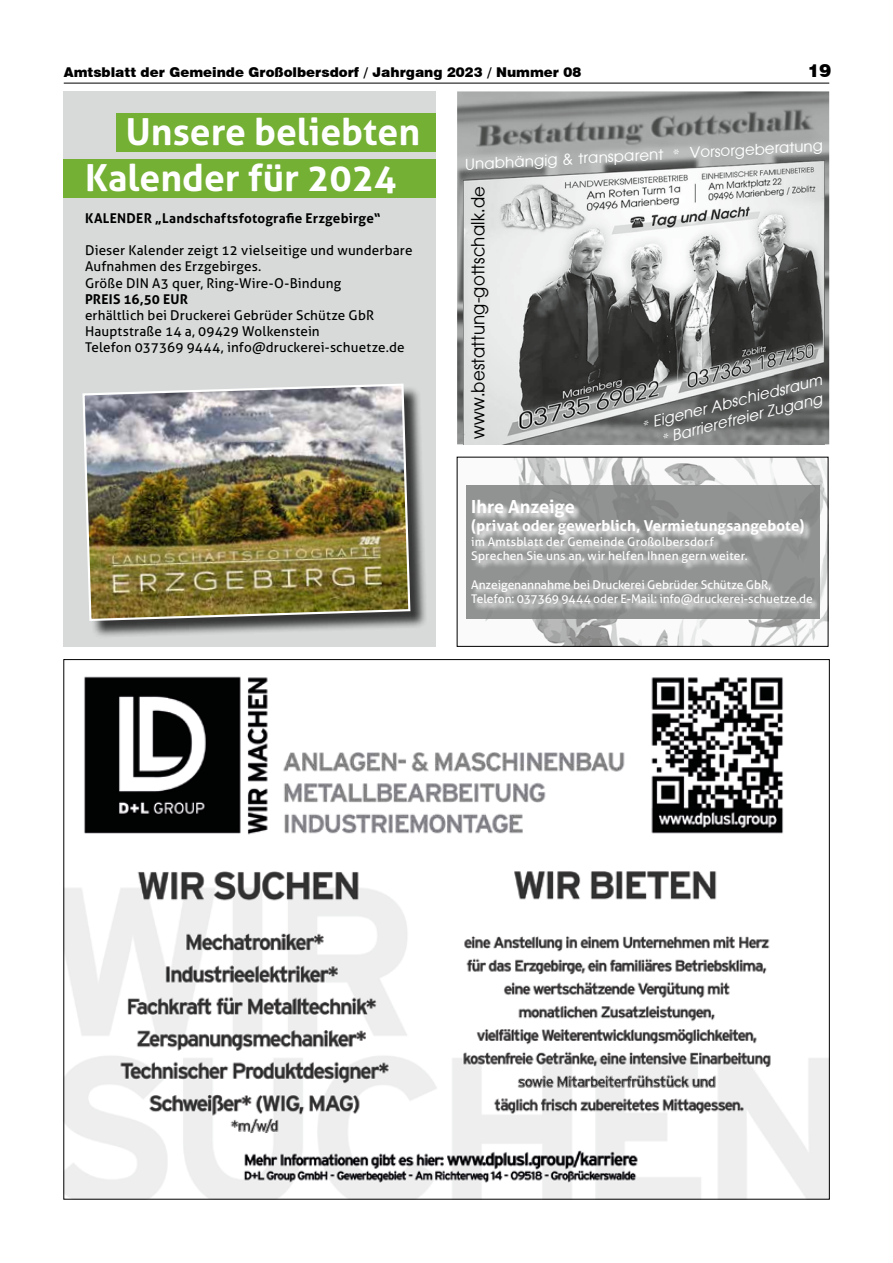
<style>
.page{position:relative;width:893px;height:1263px;background:#fff}
.page>*{position:absolute;margin:0;border:0;box-sizing:border-box;transform-origin:0 0}
.t1{font:700 37.2px/46.5px "Aller";color:#fff}
.t2{font:18.15px "Atlanta";letter-spacing:.01em;color:#000;scale:.91 1}
.t3{font:700 18px "Aller";color:#fff}
.t4{font:900 18px "Swiss 721 BT";color:#000}
.t5{font:italic 15px/18px "Atlanta";color:#fff;text-align:right}
.t6{font:700 15px "Aller";letter-spacing:.005em;color:#fff}
.t7{font:15px "Atlanta";color:#fff}
.t8{font:13.5px/16.2px "Aller";letter-spacing:.01em;color:#000}
.t9{font:900 13.5px "Swiss 721 BT";color:#000}
.t10{font:700 13.5px "Aller";letter-spacing:.015em;color:#000}
.t11{font:12px/14.4px "Aller";color:#fff}
.s1{font-size:16.5px}
</style>
<div class="page">
<hr style="left:64px;top:83px;width:765px;height:1px;background:#000">
<img style="left:457px;top:91px;width:372px;height:353px">
<img style="left:463px;top:158px;width:362px;height:286px">
<img style="left:485px;top:459px;width:341px;height:185px">
<div style="left:466px;top:485px;width:353px;height:134px;background:linear-gradient(to right,#8d8f8e,#8f9190)"></div>
<svg style="left:472px;top:500px;width:348px;height:113px;background:#9d9f9e"></svg>
<img style="left:66px;top:676px;width:761px;height:521px">
<img style="left:652px;top:808px;width:130px;height:24px">
<div style="left:64px;top:91px;width:372px;height:556px;background:#d8dada"></div>
<div style="left:64px;top:159px;width:372px;height:38px;background:#74b034"></div>
<div style="left:116px;top:113px;width:320px;height:39px;background:#74b034"></div>
<div style="left:85px;top:386px;width:344px;height:253px;background:#000;opacity:.75"></div>
<img style="left:82px;top:383px;width:330px;height:239px">
<p class="t9" style="left:64px;top:64px;width:519px">Amtsblatt der Gemeinde Großolbersdorf / Jahrgang 2023 / Nummer 08</p>
<h3 class="t4" style="left:808px;top:60px;width:25px">19</h3>
<h1 class="t1" style="left:85px;top:108px;width:337px;text-indent:41px">Unsere beliebten<br>Kalender für 2024</h1>
<p class="t10" style="left:85px;top:210px;width:297px">KALENDER „Landschaftsfotografie Erzgebirge“</p>
<p class="t8" style="left:85px;top:242px;width:329px">Dieser Kalender zeigt 12 vielseitige und wunderbare<br>Aufnahmen des Erzgebirges.<br>Größe DIN A3 quer, Ring-Wire-O-Bindung</p>
<p class="t10" style="left:85px;top:291px;width:104px">PREIS 16,50 EUR</p>
<p class="t8" style="left:85px;top:307px;width:321px">erhältlich bei Druckerei Gebrüder Schütze GbR<br>Hauptstraße 14 a, 09429 Wolkenstein<br>Telefon 037369 9444, info@druckerei-schuetze.de</p>
<p class="t7" style="left:464px;top:154px;width:360px;rotate:-3deg">Unabhängig &amp; transparent <span class="s1">*</span> Vorsorgeberatung</p>
<h2 class="t2" style="left:465px;top:439px;width:279px;rotate:-90deg">www.bestattung-gottschalk.d<span class="s1">e</span></h2>
<p class="t5" style="left:639px;top:415px;width:187px;rotate:-14deg">* Eigener Abschiedsraum * Barrierefreier Zugang</p>
<h3 class="t3" style="left:471px;top:496px;width:105px">Ihre Anzeige</h3>
<p class="t6" style="left:471px;top:517px;width:335px">(privat oder gewerblich, Vermietungsangebote)</p>
<p class="t11" style="left:471px;top:534px;width:278px">im Amtsblatt der Gemeinde Großolbersdorf<br>Sprechen Sie uns an, wir helfen Ihnen gern weiter.</p>
<p class="t11" style="left:471px;top:577px;width:343px">Anzeigenannahme bei Druckerei Gebrüder Schütze GbR,<br>Telefon: 037369 9444 oder E-Mail: info@druckerei-schuetze.de</p>
</div>
